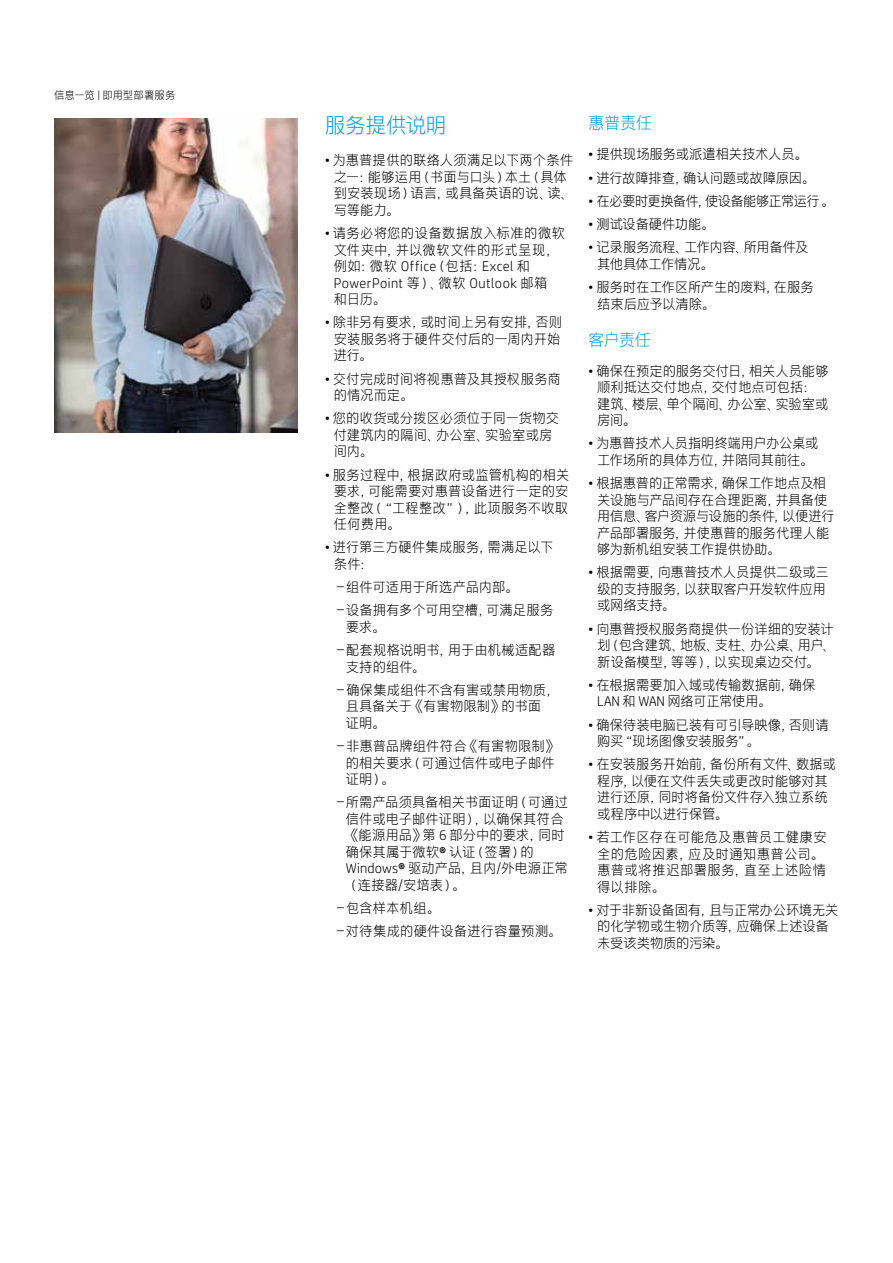
<style>
.page{position:relative;width:893px;height:1263px;background:#fff}
.page>*{position:absolute;margin:0;border:0;box-sizing:border-box;transform-origin:0 0}
.t1{font:300 21px "HP Simplified Hans";letter-spacing:-.035em;color:#00a1dd}
.t2{font:300 16.5px "HP Simplified Hans";letter-spacing:-.035em;color:#00a1dd}
.t3{font:300 13.5px/16.5px "HP Simplified Hans";letter-spacing:-.015em;color:#000}
.t4{font:300 13.5px/16.5px "HP Simplified Hans";letter-spacing:.025em;color:#000}
.t5{font:300 13.5px/16.5px "HP Simplified Hans";letter-spacing:.01em;color:#000}
.t6{font:300 13.5px/16.5px "HP Simplified Hans";letter-spacing:-.045em;color:#000}
.t7{font:300 13.5px/23.2px "HP Simplified Hans";letter-spacing:.005em;color:#000}
.t8{font:300 13.5px "HP Simplified Hans";letter-spacing:-.055em;color:#000}
.t9{font:300 10.5px "HP Simplified Hans";letter-spacing:-.01em;color:#000}
.s1{font-family:"HP Simplified"}
.s2{font-family:"HP Simplified AS";font-weight:700}
</style>
<div class="page">
<img style="left:54px;top:118px;width:244px;height:314px">
<p class="t9" style="left:54px;top:90px;width:123px">信息一览 | 即用型部署服务</p>
<h1 class="t1" style="left:325px;top:114px;width:124px">服务提供说明</h1>
<p class="t3" style="left:334px;top:152px;width:242px;text-indent:-9px"><span class="s1">•</span> 为惠普提供的联络人须满足以下两个条件之一：能够运用（书面与口头）本土（具体到安装现场）语言，或具备英语的说、读、写等能力。</p>
<p class="t4" style="left:334px;top:225px;width:233px;text-indent:-9px"><span class="s1">•</span> 请务必将您的设备数据放入标准的微软文件夹中，并以微软文件的形式呈现，例如：微软 Office（包括：Excel 和<br>PowerPoint 等）、微软 Outlook 邮箱<br>和日历。</p>
<p class="t3" style="left:334px;top:314px;width:230px;text-indent:-9px"><span class="s1">•</span> 除非另有要求，或时间上另有安排，否则安装服务将于硬件交付后的一周内开始进行。</p>
<p class="t3" style="left:334px;top:371px;width:229px;text-indent:-9px"><span class="s1">•</span> 交付完成时间将视惠普及其授权服务商的情况而定。</p>
<p class="t3" style="left:334px;top:410px;width:227px;text-indent:-9px"><span class="s1">•</span> 您的收货或分拨区必须位于同一货物交付建筑内的隔间、办公室、实验室或房间内。</p>
<p class="t3" style="left:334px;top:467px;width:237px;text-align:justify;text-indent:-9px"><span class="s1">•</span> 服务过程中，根据政府或监管机构的相关要求，可能需要对惠普设备进行一定的安全整改（“工程整改”），此项服务不收取任何费用。</p>
<p class="t3" style="left:334px;top:539px;width:221px;text-indent:-9px"><span class="s1">•</span> 进行第三方硬件集成服务，需满足以下条件：</p>
<p class="t3" style="left:334px;top:576px;width:222px;line-height:23.2px">–组件可适用于所选产品内部。<br>–设备拥有多个可用空槽，可满足服务</p>
<p class="t3" style="left:334px;top:615px;width:223px;line-height:23.2px;text-indent:12px">要求。<br>–配套规格说明书，用于由机械适配器</p>
<p class="t3" style="left:334px;top:655px;width:227px;line-height:23.2px;text-indent:12px">支持的组件。<br>–确保集成组件不含有害或禁用物质，</p>
<p class="t3" style="left:346px;top:698px;width:197px">且具备关于《有害物限制》的书面证明。</p>
<p class="t3" style="left:346px;top:738px;width:214px;text-indent:-12px">–非惠普品牌组件符合《有害物限制》的相关要求（可通过信件或电子邮件证明）。</p>
<p class="t3" style="left:346px;top:794px;width:224px;text-indent:-12px">–所需产品须具备相关书面证明（可通过信件或电子邮件证明），以确保其符合《能源用品》第 6 部分中的要求，同时确保其属于微软<span class="s2">®</span> 认证（签署）的<br>Windows<span class="s2">®</span> 驱动产品，且内/外电源正常（连接器/安培表）。</p>
<p class="t7" style="left:334px;top:897px;width:230px">–包含样本机组。<br>–对待集成的硬件设备进行容量预测。</p>
<p class="t2" style="left:588px;top:115px;width:66px">惠普责任</p>
<p class="t3" style="left:588px;top:146px;width:222px"><span class="s1">•</span> 提供现场服务或派遣相关技术人员。</p>
<p class="t3" style="left:588px;top:169px;width:229px"><span class="s1">•</span> 进行故障排查，确认问题或故障原因。</p>
<p class="t8" style="left:588px;top:194px;width:248px"><span class="s1">•</span> 在必要时更换备件，使设备能够正常运行。</p>
<p class="t3" style="left:588px;top:216px;width:128px"><span class="s1">•</span> 测试设备硬件功能。</p>
<p class="t6" style="left:597px;top:239px;width:213px;text-indent:-9px"><span class="s1">•</span> 记录服务流程、工作内容、所用备件及其他具体工作情况。</p>
<p class="t3" style="left:597px;top:279px;width:218px;text-indent:-9px"><span class="s1">•</span> 服务时在工作区所产生的废料，在服务结束后应予以清除。</p>
<p class="t2" style="left:588px;top:331px;width:65px">客户责任</p>
<p class="t3" style="left:597px;top:363px;width:233px;text-indent:-9px"><span class="s1">•</span> 确保在预定的服务交付日，相关人员能够顺利抵达交付地点，交付地点可包括：建筑、楼层、单个隔间、办公室、实验室或房间。</p>
<p class="t3" style="left:588px;top:435px;width:232px;text-align:center"><span class="s1">•</span> 为惠普技术人员指明终端用户办公桌或工作场所的具体方位，并陪同其前往。</p>
<p class="t3" style="left:597px;top:475px;width:239px;text-indent:-9px"><span class="s1">•</span> 根据惠普的正常需求，确保工作地点及相关设施与产品间存在合理距离，并具备使用信息、客户资源与设施的条件，以便进行产品部署服务，并使惠普的服务代理人能够为新机组安装工作提供协助。</p>
<p class="t3" style="left:597px;top:564px;width:233px;text-indent:-9px"><span class="s1">•</span> 根据需要，向惠普技术人员提供二级或三级的支持服务，以获取客户开发软件应用或网络支持。</p>
<p class="t3" style="left:597px;top:621px;width:240px;text-indent:-9px"><span class="s1">•</span> 向惠普授权服务商提供一份详细的安装计划（包含建筑、地板、支柱、办公桌、用户、新设备模型，等等），以实现桌边交付。</p>
<p class="t3" style="left:597px;top:677px;width:220px;text-indent:-9px"><span class="s1">•</span> 在根据需要加入域或传输数据前，确保<br>LAN 和 WAN 网络可正常使用。</p>
<p class="t3" style="left:597px;top:717px;width:233px;text-indent:-9px"><span class="s1">•</span> 确保待装电脑已装有可引导映像，否则请购买“现场图像安装服务”。</p>
<p class="t3" style="left:597px;top:756px;width:240px;text-indent:-9px"><span class="s1">•</span> 在安装服务开始前，备份所有文件、数据或程序，以便在文件丢失或更改时能够对其进行还原，同时将备份文件存入独立系统或程序中以进行保管。</p>
<p class="t5" style="left:597px;top:829px;width:231px;text-indent:-9px"><span class="s1">•</span> 若工作区存在可能危及惠普员工健康安全的危险因素，应及时通知惠普公司。惠普或将推迟部署服务，直至上述险情得以排除。</p>
<p class="t3" style="left:597px;top:902px;width:243px;text-indent:-9px"><span class="s1">•</span> 对于非新设备固有，且与正常办公环境无关的化学物或生物介质等，应确保上述设备未受该类物质的污染。</p>
</div>
